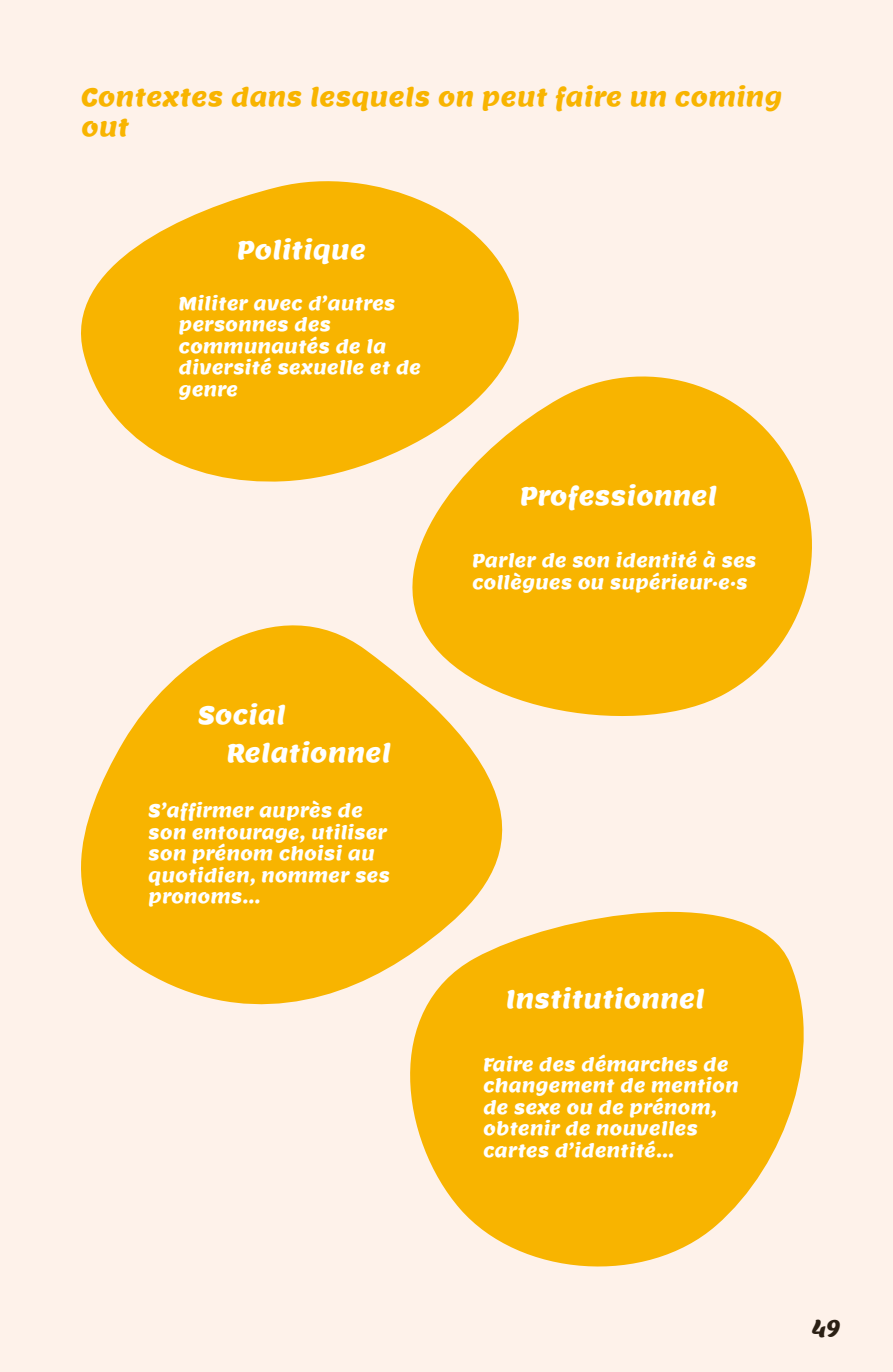
<style>
.page{position:relative;width:893px;height:1372px;background:#fff}
.page>*{position:absolute;margin:0;border:0;box-sizing:border-box;transform-origin:0 0}
.t1{font:24.75px/37.6px "Lemon";color:#fff}
.t2{font:24.75px/29.7px "Lemon";color:#f8b400}
.t3{font:20.25px "Lemon";color:#2b2014}
.t4{font:18px/21.6px "Lemon";color:#fff}
</style>
<div class="page">
<div style="left:0;top:0;width:893px;height:1371px;background:#fef2ea"></div>
<svg style="left:81px;top:181px;width:438px;height:301px;fill:#f8b400"></svg>
<svg style="left:81px;top:625px;width:422px;height:380px;fill:#f8b400"></svg>
<svg style="left:382px;top:879px;width:422px;height:388px;fill:#f8b400"></svg>
<svg style="left:378px;top:352px;width:434px;height:387px;fill:#f8b400"></svg>
<h1 class="t2" style="left:81px;top:83px;width:703px">Contextes dans lesquels on peut faire un coming out</h1>
<h1 class="t1" style="left:237px;top:231px;width:131px">Politique</h1>
<p class="t4" style="left:179px;top:292px;width:244px">Militer avec d’autres personnes des communautés de la diversité sexuelle et de genre</p>
<h1 class="t1" style="left:226px;top:696px;width:166px;text-indent:-29px">Social<br>Relationnel</h1>
<p class="t4" style="left:148px;top:799px;width:243px">S’affirmer auprès de son entourage, utiliser son prénom choisi au quotidien, nommer ses pronoms…</p>
<h1 class="t1" style="left:520px;top:477px;width:199px">Professionnel</h1>
<p class="t4" style="left:472px;top:550px;width:286px">Parler de son identité à ses collègues ou supérieur·e·s</p>
<h1 class="t1" style="left:506px;top:980px;width:200px">Institutionnel</h1>
<p class="t4" style="left:483px;top:1053px;width:257px">Faire des démarches de changement de mention de sexe ou de prénom, obtenir de nouvelles cartes d’identité…</p>
<p class="t3" style="left:812px;top:1310px;width:31px">49</p>
</div>
